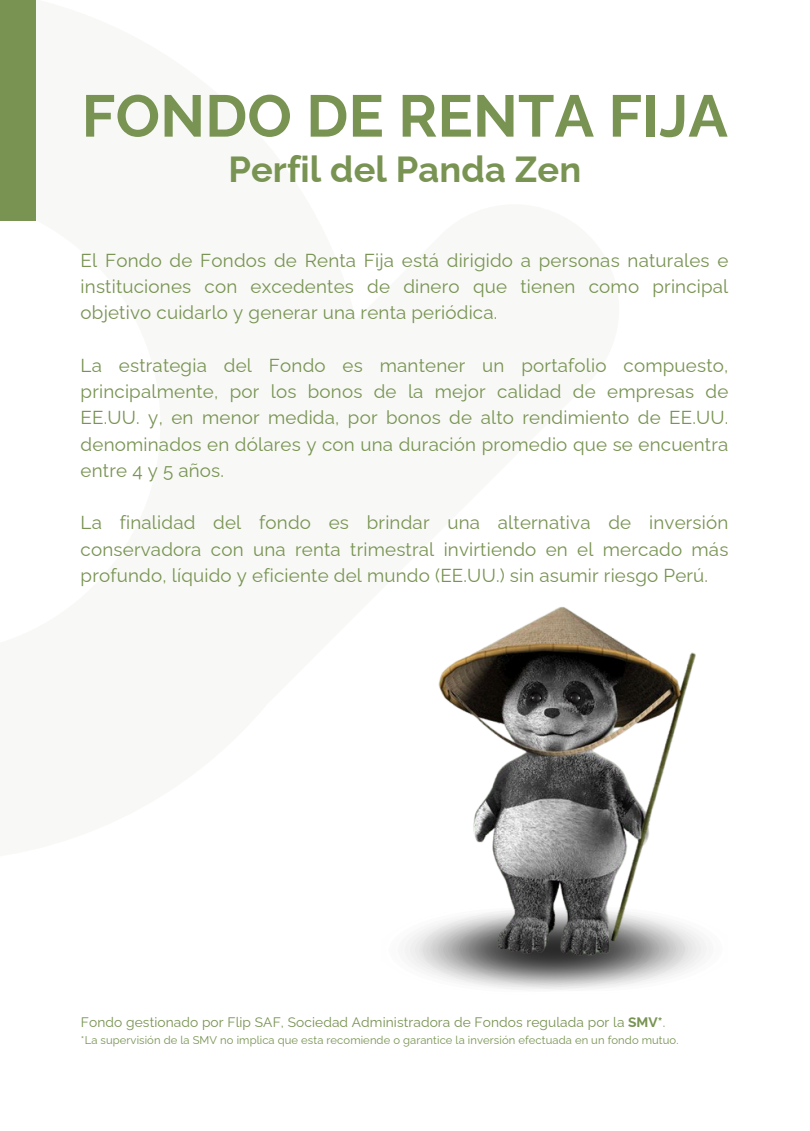
<style>
.page{position:relative;width:810px;height:1131px;background:#fff}
.page>*{position:absolute;margin:0;border:0;box-sizing:border-box;transform-origin:0 0}
.t1{font:700 58.75px "Raleway";letter-spacing:.005em;color:#789352}
.t2{font:700 36.25px "Raleway";letter-spacing:.005em;color:#789352}
.t3{font:18.75px/26.2px "Raleway";letter-spacing:.01em;color:#789352;text-align:justify}
.t4{font:13.75px "Raleway";letter-spacing:.01em;color:#789352}
.t5{font:11.25px "Raleway";letter-spacing:.01em;color:#789352}
.s1{font-weight:700}
</style>
<div class="page">
<img style="left:405px;top:926px;width:302px;height:64px">
<div style="left:0;top:0;width:36px;height:220px;background:#789352"></div>
<img style="left:433px;top:607px;width:268px;height:358px">
<p class="t1" style="left:82px;top:81px;width:648px">FONDO DE RENTA FIJA</p>
<p class="t2" style="left:228px;top:148px;width:354px">Perfil del Panda Zen</p>
<h2 class="t3" style="left:81px;top:247px;width:649px">El Fondo de Fondos de Renta Fija está dirigido a personas naturales e instituciones con excedentes de dinero que tienen como principal objetivo cuidarlo y generar una renta periódica.</h2>
<h2 class="t3" style="left:81px;top:352px;width:649px">La estrategia del Fondo es mantener un portafolio compuesto, principalmente, por los bonos de la mejor calidad de empresas de EE.UU. y, en menor medida, por bonos de alto rendimiento de EE.UU. denominados en dólares y con una duración promedio que se encuentra entre 4 y 5 años.</h2>
<h2 class="t3" style="left:81px;top:509px;width:649px">La finalidad del fondo es brindar una alternativa de inversión conservadora con una renta trimestral invirtiendo en el mercado más profundo, líquido y eficiente del mundo (EE.UU.) sin asumir riesgo Perú.</h2>
<p class="t4" style="left:81px;top:1014px;width:586px">Fondo gestionado por Flip SAF, Sociedad Administradora de Fondos regulada por la <span class="s1">SMV*</span>.</p>
<h1 class="t5" style="left:81px;top:1033px;width:599px">*La supervisión de la SMV no implica que esta recomiende o garantice la inversión efectuada en un fondo mutuo.</h1>
</div>
